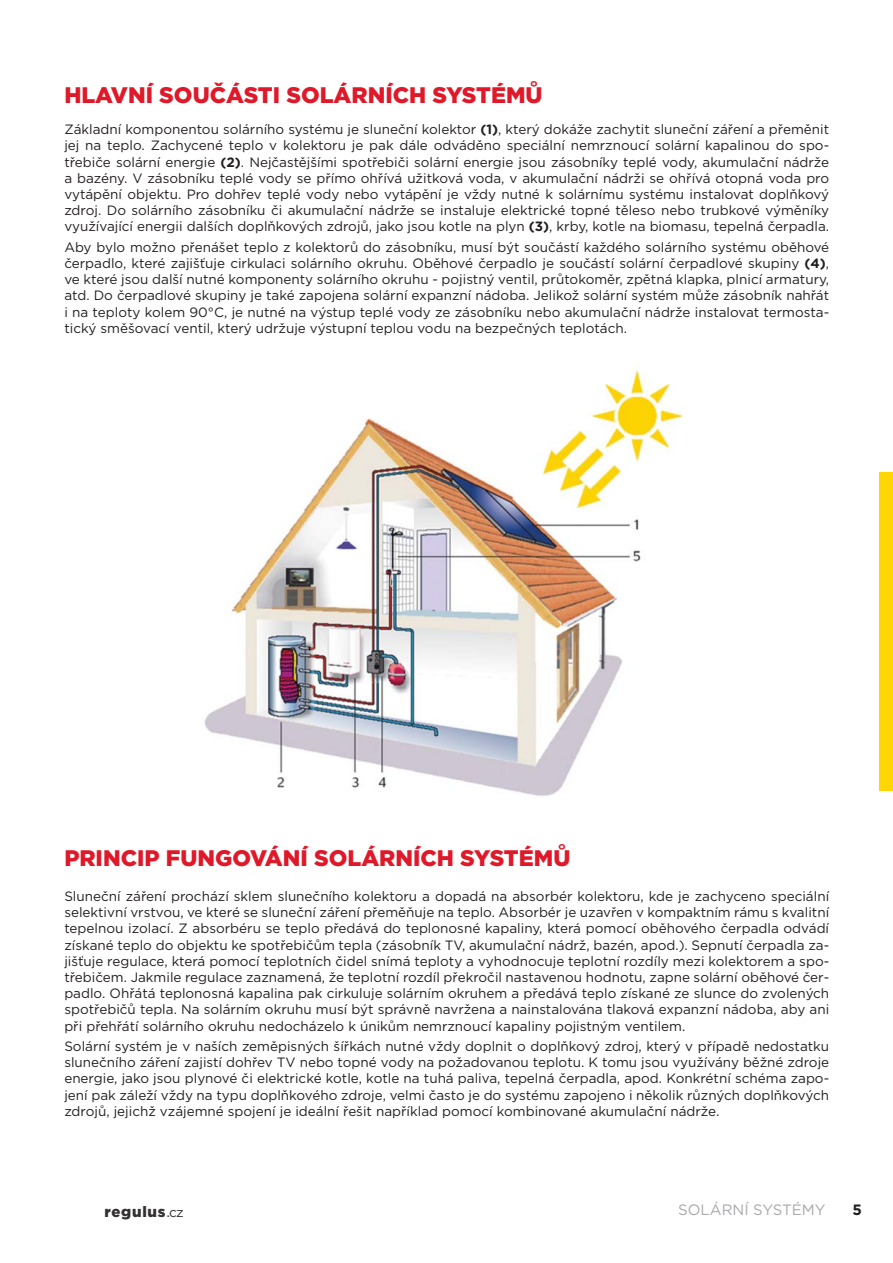
<style>
.page{position:relative;width:893px;height:1263px;background:#fff}
.page>*{position:absolute;margin:0;border:0;box-sizing:border-box;transform-origin:0 0}
.t1{font:900 22.5px "Gotham";color:#df1929}
.t2{font:15px "Gotham";color:#a7a9ac}
.t3{font:900 15px "Gotham";letter-spacing:.05em;color:#323031}
.t4{font:700 15px "Gotham";color:#231f20}
.t5{font:13.5px/16.2px "Gotham";color:#231f20;text-align:justify}
.s1{font-weight:700}
.s2{font-weight:400}
.s3{font-weight:400;font-size:13.5px}
</style>
<div class="page">
<div style="left:879px;top:472px;width:14px;height:319px;background:#ffd600"></div>
<img style="left:204px;top:370px;width:479px;height:426px">
<h1 class="t1" style="left:64px;top:86px;width:480px">HLAVNÍ SOUČÁSTI SOLÁRNÍCH SYSTÉMŮ</h1>
<p class="t5" style="left:64px;top:122px;width:766px">Základní komponentou solárního systému je sluneční kolektor <span class="s1">(1)</span>, který dokáže zachytit sluneční záření a přeměnit jej na teplo. Zachycené teplo v kolektoru je pak dále odváděno speciální nemrznoucí solární kapalinou do spo&shy;třebiče solární energie <span class="s1">(2)</span>. Nejčastějšími spotřebiči solární energie jsou zásobníky teplé vody, akumulační nádrže a bazény. V zásobníku teplé vody se přímo ohřívá užitková voda, v akumulační nádrži se ohřívá otopná voda pro vytápění objektu. Pro dohřev teplé vody nebo vytápění je vždy nutné k solárnímu systému instalovat doplňkový zdroj. Do solárního zásobníku či akumulační nádrže se instaluje elektrické topné těleso nebo trubkové výměníky využívající energii dalších doplňkových zdrojů, jako jsou kotle na plyn <span class="s1">(3)</span>, krby, kotle na biomasu, tepelná čerpadla.</p>
<p class="t5" style="left:64px;top:240px;width:766px">Aby bylo možno přenášet teplo z kolektorů do zásobníku, musí být součástí každého solárního systému oběhové čerpadlo, které zajišťuje cirkulaci solárního okruhu. Oběhové čerpadlo je součástí solární čerpadlové skupiny <span class="s1">(4)</span>, ve které jsou další nutné komponenty solárního okruhu - pojistný ventil, průtokoměr, zpětná klapka, plnicí armatury, atd. Do čerpadlové skupiny je také zapojena solární expanzní nádoba. Jelikož solární systém může zásobník nahřát i na teploty kolem 90°C, je nutné na výstup teplé vody ze zásobníku nebo akumulační nádrže instalovat termosta&shy;tický směšovací ventil, který udržuje výstupní teplou vodu na bezpečných teplotách.</p>
<h1 class="t1" style="left:64px;top:849px;width:508px">PRINCIP FUNGOVÁNÍ SOLÁRNÍCH SYSTÉMŮ</h1>
<p class="t5" style="left:64px;top:889px;width:766px">Sluneční záření prochází sklem slunečního kolektoru a dopadá na absorbér kolektoru, kde je zachyceno speciální selektivní vrstvou, ve které se sluneční záření přeměňuje na teplo. Absorbér je uzavřen v kompaktním rámu s kvalitní tepelnou izolací. Z absorbéru se teplo předává do teplonosné kapaliny, která pomocí oběhového čerpadla odvádí získané teplo do objektu ke spotřebičům tepla (zásobník TV, akumulační nádrž, bazén, apod.). Sepnutí čerpadla za&shy;jišťuje regulace, která pomocí teplotních čidel snímá teploty a vyhodnocuje teplotní rozdíly mezi kolektorem a spo&shy;třebičem. Jakmile regulace zaznamená, že teplotní rozdíl překročil nastavenou hodnotu, zapne solární oběhové čer&shy;padlo. Ohřátá teplonosná kapalina pak cirkuluje solárním okruhem a předává teplo získané ze slunce do zvolených spotřebičů tepla. Na solárním okruhu musí být správně navržena a nainstalována tlaková expanzní nádoba, aby ani při přehřátí solárního okruhu nedocházelo k únikům nemrznoucí kapaliny pojistným ventilem.</p>
<p class="t5" style="left:64px;top:1039px;width:766px">Solární systém je v naších zeměpisných šířkách nutné vždy doplnit o doplňkový zdroj, který v případě nedostatku slunečního záření zajistí dohřev TV nebo topné vody na požadovanou teplotu. K tomu jsou využívány běžné zdroje energie, jako jsou plynové či elektrické kotle, kotle na tuhá paliva, tepelná čerpadla, apod. Konkrétní schéma zapo&shy;jení pak záleží vždy na typu doplňkového zdroje, velmi často je do systému zapojeno i několik různých doplňkových zdrojů, jejichž vzájemné spojení je ideální řešit například pomocí kombinované akumulační nádrže.</p>
<p class="t3" style="left:104px;top:1206px;width:81px">regulus<span class="s2">.</span><span class="s3">cz</span></p>
<p class="t2" style="left:678px;top:1203px;width:149px">SOLÁRNÍ SYSTÉMY</p>
<p class="t4" style="left:852px;top:1204px;width:11px">5</p>
</div>
